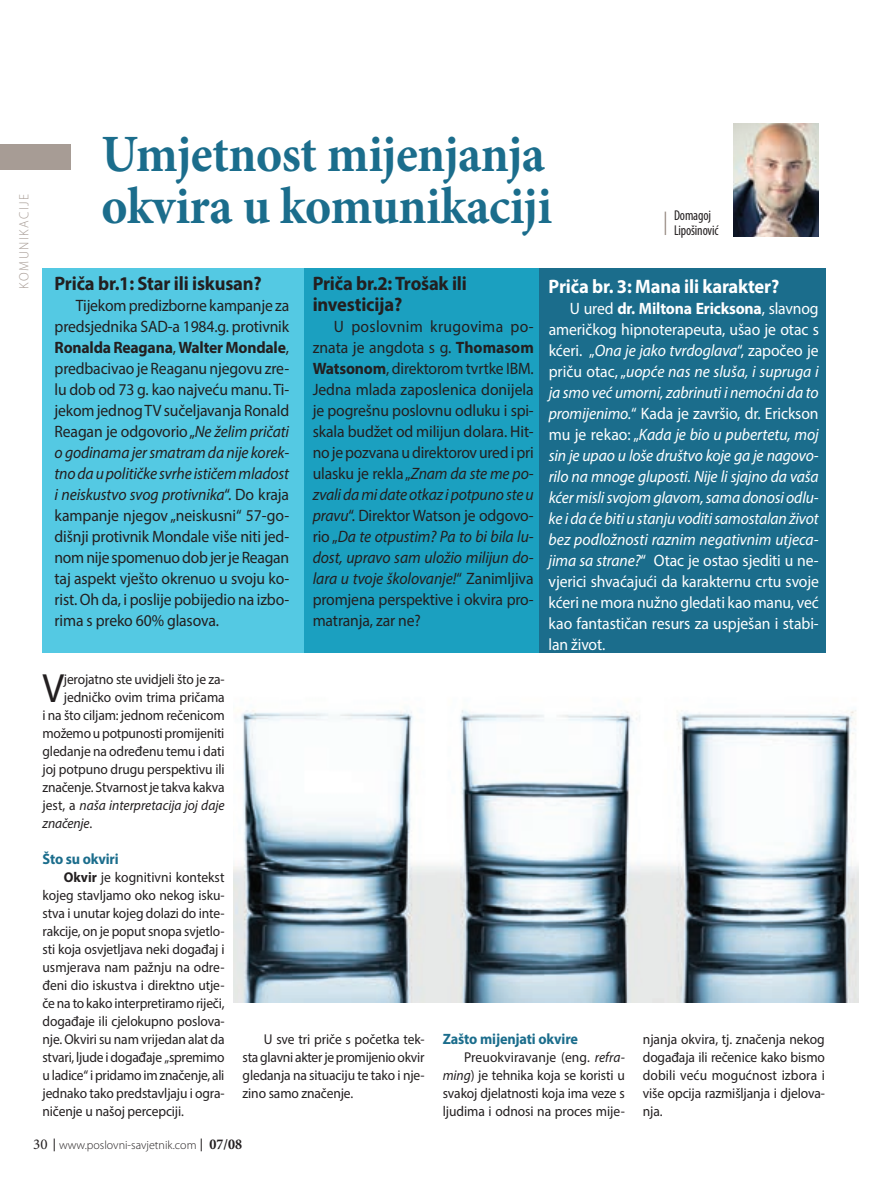
<style>
.page{position:relative;width:893px;height:1191px;background:#fff}
.page>*{position:absolute;margin:0;border:0;box-sizing:border-box;transform-origin:0 0}
.t1{font:700 52.5px/52.5px "Minion Pro";letter-spacing:-.01em;color:#1b6d8c;scale:.95 1}
.t2{font:40.95px "Myriad Pro";color:#231f20;scale:.95 1}
.t3{font:700 19.5px/21px "Myriad Pro";letter-spacing:-.01em;color:#231f20;scale:.95 1}
.t4{font:700 19.5px "Myriad Pro";letter-spacing:-.01em;color:#fff;scale:.95 1}
.t5{font:16.5px/21px "Myriad Pro";letter-spacing:-.01em;color:#231f20;text-align:justify;scale:.95 1}
.t6{font:italic 16.5px/21px "Myriad Pro";color:#fff;text-align:justify;scale:.95 1}
.t7{font:700 15px "Myriad Pro";letter-spacing:-.01em;color:#1b6d8c;scale:.95 1}
.t8{font:14.25px/18px "Myriad Pro";letter-spacing:-.01em;color:#231f20;text-align:justify;scale:.95 1}
.t9{font:italic 14.25px "Myriad Pro";color:#231f20;scale:.95 1}
.t10{font:condensed 14.25px/15px "Myriad Pro";letter-spacing:-.01em;color:#231f20;scale:.95 1}
.t11{font:300 13.5px "Myriad Pro";letter-spacing:.12em;color:#a79c95;scale:.95 1}
.t12{font:300 12px "Myriad Pro";color:#231f20}
.s1{font-weight:700}
.s2{font-style:italic}
.s3{font-style:normal}
.s4{font-weight:700;font-style:normal}
.s5{font-family:"Minion Pro";font-weight:400;font-size:15px}
.s6{font-family:"Minion Pro";font-weight:700;font-stretch:condensed;font-size:15px}
</style>
<div class="page">
<svg style="left:54px;top:1138px;width:1px;height:13px"></svg>
<svg style="left:201px;top:1138px;width:1px;height:13px"></svg>
<div style="left:538px;top:268px;width:288px;height:384px;background:#1b6d8c"></div>
<div style="left:0;top:144px;width:71px;height:26px;background:#a79c95"></div>
<img style="left:734px;top:123px;width:85px;height:113px">
<svg style="left:665px;top:212px;width:1px;height:23px"></svg>
<div style="left:304px;top:268px;width:234px;height:384px;background:#1ba0c0"></div>
<div style="left:43px;top:268px;width:261px;height:384px;background:#54c9e3"></div>
<img style="left:234px;top:710px;width:625px;height:292px">
<p class="t11" style="left:16px;top:289px;width:102px;rotate:-90deg">KOMUNIKACIJE</p>
<h1 class="t1" style="left:102px;top:127px;width:476px">Umjetnost mijenjanja okvira u komunikaciji</h1>
<p class="t10" style="left:674px;top:208px;width:48px">Domagoj<br>Lipošinović</p>
<h3 class="t3" style="left:55px;top:272px;width:220px">Priča br.1: Star ili iskusan?</h3>
<p class="t5" style="left:55px;top:295px;width:249px;text-indent:21px">Tijekom predizborne kampanje za predsjednika SAD-a 1984.g. protivnik <span class="s1">Ronalda Reagana</span>, <span class="s1">Walter Mondale</span>, predbacivao je Reaganu njegovu zre&shy;lu dob od 73 g. kao najveću manu. Ti&shy;jekom jednog TV sučeljavanja Ronald Reagan je odgovorio „<span class="s2">Ne želim pričati o godinama jer smatram da nije korek&shy;tno da u političke svrhe ističem mladost i neiskustvo svog protivnika</span>“. Do kraja kampanje njegov „neiskusni“ 57-go&shy;dišnji protivnik Mondale više niti jed&shy;nom nije spomenuo dob jer je Reagan taj aspekt vješto okrenuo u svoju ko&shy;rist. Oh da, i poslije pobijedio na izbo&shy;rima s preko 60% glasova.</p>
<h3 class="t3" style="left:313px;top:272px;width:164px">Priča br.2: Trošak ili investicija?</h3>
<p class="t5" style="left:313px;top:316px;width:234px;text-indent:21px">U poslovnim krugovima po&shy;znata je angdota s g. <span class="s1">Thomasom Watsonom</span>, direktorom tvrtke IBM.<br>Jedna mlada zaposlenica donijela je pogrešnu poslovnu odluku i spi&shy;skala budžet od milijun dolara. Hit&shy;no je pozvana u direktorov ured i pri ulasku je rekla „<span class="s2">Znam da ste me po&shy;zvali da mi date otkaz i potpuno ste u pravu</span>“. Direktor Watson je odgovo&shy;rio „<span class="s2">Da te otpustim? Pa to bi bila lu&shy;dost, upravo sam uložio milijun do&shy;lara u tvoje školovanje!</span>“ Zanimljiva promjena perspektive i okvira pro&shy;matranja, zar ne?</p>
<h3 class="t4" style="left:549px;top:273px;width:244px">Priča br. 3: Mana ili karakter?</h3>
<p class="t6" style="left:549px;top:297px;width:286px;text-indent:21px"><span class="s3">U ured</span> <span class="s4">dr. Miltona Ericksona</span><span class="s3">, slavnog američkog hipnoterapeuta, ušao je otac s kćeri. „</span>Ona je jako tvrdoglava<span class="s3">“, započeo je priču otac, „</span>uopće nas ne sluša, i supruga i ja smo već umorni, zabrinuti i nemoćni da to promijenimo.<span class="s3">“ Kada je završio, dr. Erickson mu je rekao: „</span>Kada je bio u pubertetu, moj sin je upao u loše društvo koje ga je nagovo&shy;rilo na mnoge gluposti. Nije li sjajno da vaša kćer misli svojom glavom, sama donosi odlu&shy;ke i da će biti u stanju voditi samostalan život bez podložnosti raznim negativnim utjeca&shy;jima sa strane?<span class="s3">“ Otac je ostao sjediti u ne&shy;vjerici shvaćajući da karakternu crtu svoje kćeri ne mora nužno gledati kao manu, već kao fantastičan resurs za uspješan i stabi&shy;lan život.</span></p>
<h2 class="t2" style="left:43px;top:663px;width:24px">V</h2>
<p class="t8" style="left:64px;top:670px;width:171px">jerojatno ste uvidjeli što je za-</p>
<p class="t8" style="left:64px;top:688px;width:171px">jedničko ovim trima pričama</p>
<p class="t8" style="left:43px;top:706px;width:193px">i na što ciljam: jednom rečenicom</p>
<p class="t8" style="left:43px;top:724px;width:193px">možemo u potpunosti promijeniti</p>
<p class="t8" style="left:43px;top:742px;width:193px">gledanje na određenu temu i dati</p>
<p class="t8" style="left:43px;top:760px;width:193px">joj potpuno drugu perspektivu ili</p>
<p class="t8" style="left:43px;top:778px;width:193px">značenje. Stvarnost je takva kakva</p>
<p class="t9" style="left:43px;top:796px;width:193px"><span class="s3">jest, a</span> naša interpretacija joj daje</p>
<p class="t9" style="left:43px;top:814px;width:54px">značenje<span class="s3">.</span></p>
<p class="t7" style="left:43px;top:849px;width:82px">Što su okviri</p>
<p class="t8" style="left:43px;top:868px;width:193px;text-indent:21px"><span class="s1">Okvir</span> je kognitivni kontekst kojeg stavljamo oko nekog isku&shy;stva i unutar kojeg dolazi do inte&shy;rakcije, on je poput snopa svjetlo&shy;sti koja osvjetljava neki događaj i usmjerava nam pažnju na odre&shy;đeni dio iskustva i direktno utje&shy;če na to kako interpretiramo riječi, događaje ili cjelokupno poslova&shy;nje. Okviri su nam vrijedan alat da stvari, ljude i događaje „spremimo u ladice“ i pridamo im značenje, ali jednako tako predstavljaju i ogra&shy;ničenje u našoj percepciji.</p>
<p class="t8" style="left:243px;top:1030px;width:193px;text-indent:21px">U sve tri priče s početka tek&shy;sta glavni akter je promijenio okvir gledanja na situaciju te tako i nje&shy;zino samo značenje.</p>
<p class="t7" style="left:443px;top:1029px;width:144px">Zašto mijenjati okvire</p>
<p class="t8" style="left:443px;top:1048px;width:193px;text-indent:21px">Preuokviravanje (eng. <span class="s2">refra&shy;ming</span>) je tehnika koja se koristi u svakoj djelatnosti koja ima veze s ljudima i odnosi na proces mije-</p>
<p class="t8" style="left:643px;top:1030px;width:193px">njanja okvira, tj. značenja nekog događaja ili rečenice kako bismo dobili veću mogućnost izbora i više opcija razmišljanja i djelova&shy;nja.</p>
<p class="t12" style="left:33px;top:1137px;width:210px"><span class="s5">30</span> www.poslovni-savjetnik.com <span class="s6">07/08</span></p>
</div>
